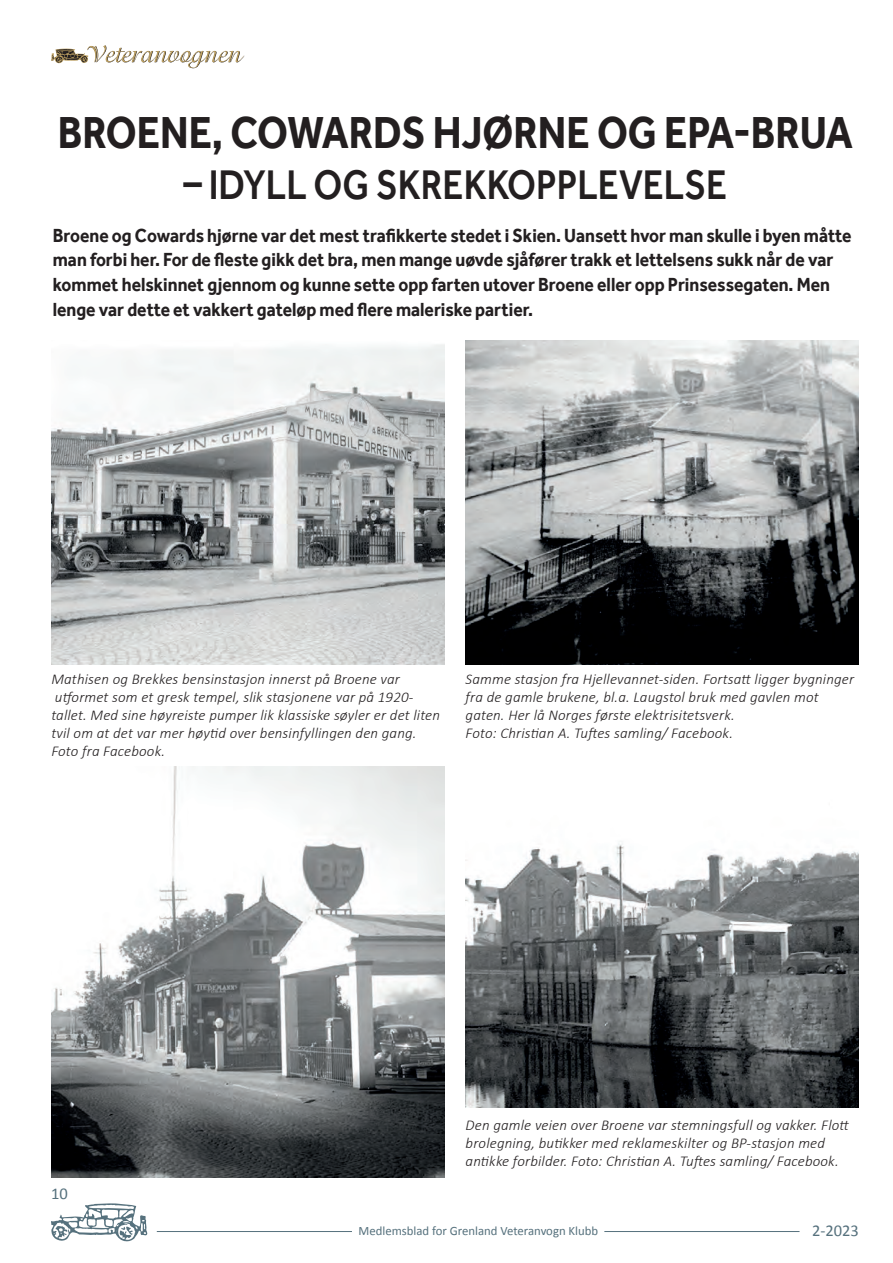
<style>
.page{position:relative;width:893px;height:1263px;background:#fff}
.page>*{position:absolute;margin:0;border:0;box-sizing:border-box;transform-origin:0 0}
.t1{font:700 46.05px "Effra";color:#231f20;scale:.87 1}
.t2{font:500 42.6px "Effra";color:#231f20;scale:.87 1}
.t3{font:700 19.5px/24.8px "Effra";color:#231f20;scale:.9 1}
.t4{font:16.5px "Calibri";color:#56717d}
.t5{font:italic 300 15px/18px "Calibri";letter-spacing:.01em;color:#231f20}
.t6{font:12.75px "Calibri";color:#56717d}
</style>
<div class="page">
<svg style="left:51px;top:45px;width:193px;height:23px"></svg>
<svg style="left:51px;top:1203px;width:96px;height:39px"></svg>
<hr style="left:157px;top:1231px;width:195px;height:1px;background:#56717d">
<hr style="left:604px;top:1231px;width:195px;height:1px;background:#56717d">
<img style="left:51px;top:767px;width:394px;height:411px">
<img style="left:465px;top:843px;width:394px;height:265px">
<img style="left:51px;top:344px;width:394px;height:321px">
<img style="left:465px;top:340px;width:394px;height:325px">
<h1 class="t1" style="left:58px;top:105px;width:915px">BROENE, COWARDS HJØRNE OG EPA-BRUA</h1>
<h2 class="t2" style="left:184px;top:159px;width:626px">– IDYLL OG SKREKKOPPLEVELSE</h2>
<p class="t3" style="left:53px;top:222px;width:889px">Broene og Cowards hjørne var det mest trafikkerte stedet i Skien. Uansett hvor man skulle i byen måtte man forbi her. For de fleste gikk det bra, men mange uøvde sjåfører trakk et lettelsens sukk når de var kommet helskinnet gjennom og kunne sette opp farten utover Broene eller opp Prinsessegaten. Men lenge var dette et vakkert gateløp med flere maleriske partier.</p>
<p class="t5" style="left:51px;top:670px;width:390px">Mathisen og Brekkes bensinstasjon innerst på Broene var utformet som et gresk tempel, slik stasjonene var på 1920- tallet. Med sine høyreiste pumper lik klassiske søyler er det liten tvil om at det var mer høytid over bensinfyllingen den gang.<br>Foto fra Facebook.</p>
<p class="t5" style="left:466px;top:670px;width:390px">Samme stasjon fra Hjellevannet-siden. Fortsatt ligger bygninger fra de gamle brukene, bl.a. Laugstol bruk med gavlen mot gaten. Her lå Norges første elektrisitetsverk.<br>Foto: Christian A. Tuftes samling/ Facebook.</p>
<p class="t4" style="left:51px;top:1183px;width:18px">10</p>
<p class="t5" style="left:466px;top:1115px;width:385px">Den gamle veien over Broene var stemningsfull og vakker. Flott brolegning, butikker med reklameskilter og BP-stasjon med antikke forbilder. Foto: Christian A. Tuftes samling/ Facebook.</p>
<p class="t6" style="left:358px;top:1222px;width:241px">Medlemsblad for Grenland Veteranvogn Klubb</p>
<p class="t4" style="left:812px;top:1220px;width:48px">2-2023</p>
</div>
